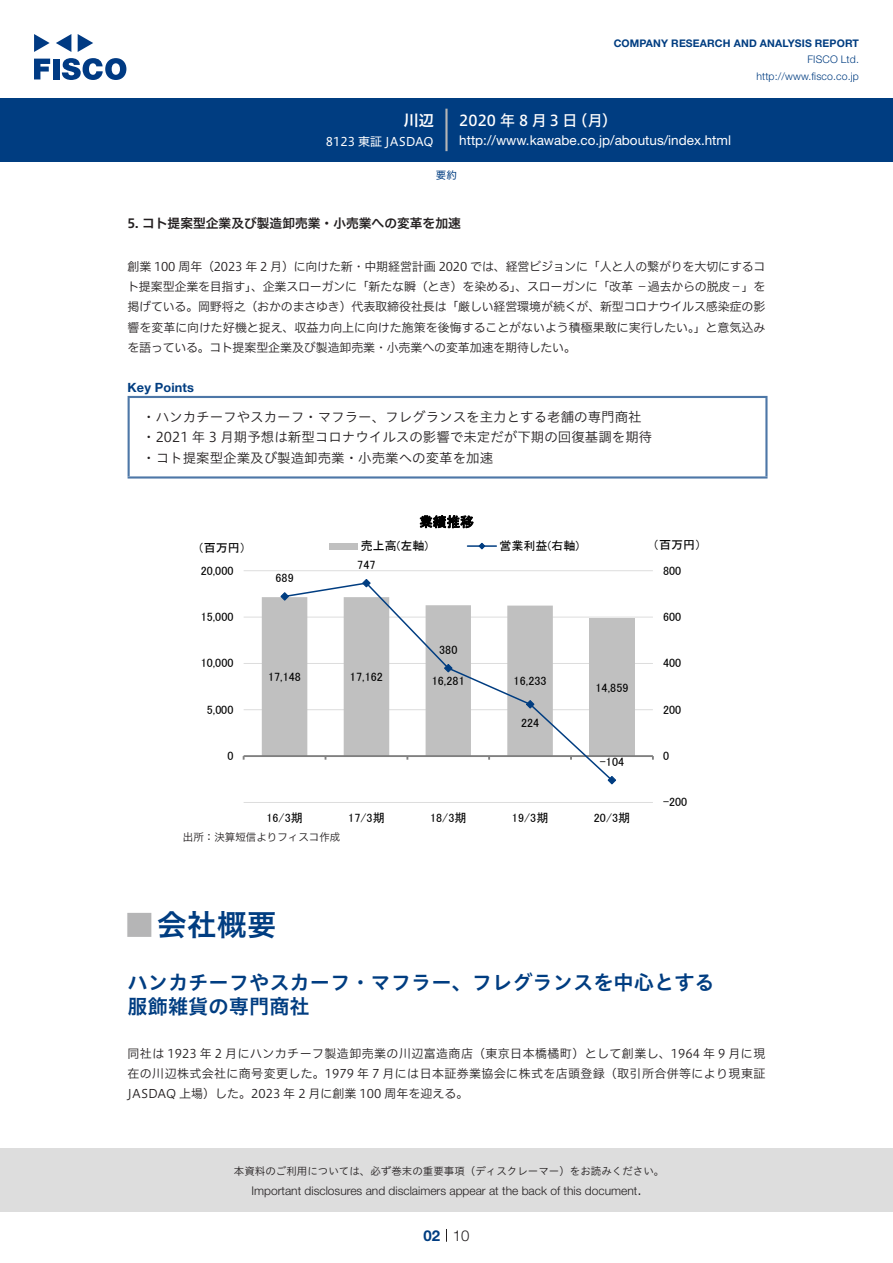
<style>
.page{position:relative;width:893px;height:1263px;background:#fff}
.page>*{position:absolute;margin:0;border:0;box-sizing:border-box;transform-origin:0 0}
.t1{font:30px "Hiragino UD Sans Std N W6";color:#003d81}
.t2{font:700 24px "Koz Go Pro";color:#b5b5b6}
.t3{font:20.25px/24px "Hiragino UD Sans Std W6";color:#003d81}
.t4{font:15px "Hiragino UD Sans F Std N W5";letter-spacing:.215em;color:#fff}
.t5{font:300 15px "Helvetica Neue LT Std";color:#231f20}
.t6{font:15px "Hiragino UD Sans F Std N W6";color:#fff}
.t7{font:700 15px "Helvetica Neue LT Std";color:#003d81}
.t8{font:13.5px/20.7px "Hiragino UD Sans Std W3";color:#231f20}
.t9{font:13.5px "Helvetica Neue LT Std";color:#fff}
.t10{font:13.5px "MS P Gothic";color:#000}
.t11{font:12.75px "Hiragino UD Sans F Std N W6";color:#231f20}
.t12{font:700 12.75px "Helvetica Neue LT Std";letter-spacing:.015em;color:#003d81}
.t13{font:12.15px "MS P Gothic";letter-spacing:.005em;color:#000}
.t14{font:12px/20.2px "Hiragino UD Sans F Std N W3";color:#231f20;text-align:justify}
.t15{font:12px "MS P Gothic";letter-spacing:.005em;color:#000}
.t16{font:300 12px "Helvetica Neue LT Std";color:#231f20}
.t17{font:12px "Hiragino UD Sans F Std N W4";color:#fff}
.t18{font:10.5px "Hiragino UD Sans Std W3";color:#231f20}
.t19{font:700 10.5px "Helvetica Neue LT Std";letter-spacing:.015em;color:#003d81}
.t20{font:300 10.5px/16.5px "Helvetica Neue LT Std";letter-spacing:.015em;color:#003d81;text-align:right}
.t21{font:10.5px "Hiragino UD Sans F Std N W3";color:#231f20}
.t22{font:10.5px "Hiragino UD Sans F Std N W4";color:#003d81}
</style>
<div class="page">
<div style="left:0;top:1148px;width:893px;height:64px;background:#ddd"></div>
<svg style="left:34px;top:59px;width:16px;height:20px"></svg>
<div style="left:53px;top:59px;width:6px;height:20px;background:#003a83"></div>
<svg style="left:62px;top:58px;width:64px;height:22px"></svg>
<svg style="left:34px;top:34px;width:16px;height:18px"></svg>
<svg style="left:78px;top:34px;width:15px;height:18px"></svg>
<svg style="left:56px;top:34px;width:15px;height:18px"></svg>
<div style="left:0;top:98px;width:893px;height:64px;background:#003d81"></div>
<hr style="left:445px;top:109px;width:3px;height:42px;background:#b5b5b6">
<svg style="left:446px;top:1229px;width:1px;height:13px"></svg>
<hr style="left:128px;top:398px;width:2px;height:78px;background:#4d77a7">
<hr style="left:128px;top:396px;width:639px;height:2px;background:#4d77a7">
<hr style="left:765px;top:398px;width:2px;height:78px;background:#4d77a7">
<hr style="left:128px;top:476px;width:639px;height:2px;background:#4d77a7">
<hr style="left:244px;top:802px;width:409px;height:1px;background:#ddd">
<hr style="left:244px;top:709px;width:409px;height:1px;background:#ddd">
<hr style="left:244px;top:663px;width:409px;height:1px;background:#ddd">
<hr style="left:244px;top:617px;width:409px;height:1px;background:#ddd">
<hr style="left:244px;top:570px;width:409px;height:1px;background:#ddd">
<div style="left:589px;top:618px;width:46px;height:138px;background:#c0c0c0"></div>
<div style="left:262px;top:597px;width:18px;height:158px;background:#c0c0c0"></div>
<hr style="left:244px;top:755px;width:409px;height:2px;background:#808080">
<svg style="left:280px;top:579px;width:337px;height:206px"></svg>
<div style="left:329px;top:543px;width:29px;height:6px;background:#c0c0c0"></div>
<hr style="left:467px;top:545px;width:29px;height:2px;background:#003d81">
<svg style="left:478px;top:542px;width:8px;height:8px"></svg>
<p class="t6" style="left:404px;top:109px;width:31px">川辺</p>
<p class="t17" style="left:326px;top:132px;width:109px">8123 東証 JASDAQ</p>
<p class="t19" style="left:614px;top:37px;width:247px">COMPANY RESEARCH AND ANALYSIS REPORT</p>
<p class="t20" style="left:756px;top:51px;width:104px">FISCO Ltd. http://www.fisco.co j p.</p>
<p class="t4" style="left:459px;top:109px;width:120px">2020年8月3日</p>
<p class="t4" style="left:573px;top:109px;width:46px">（月(</p>
<p class="t9" style="left:459px;top:132px;width:273px">http://www.kawabe.co j p. /aboutus/index.html</p>
<p class="t22" style="left:436px;top:167px;width:22px">要約</p>
<p class="t11" style="left:128px;top:214px;width:335px">5. コト提案型企業及び製造卸売業・小売業への変革を加速</p>
<p class="t14" style="left:127px;top:256px;width:640px">創業 100 周年（2023 年 2 月）に向けた新・中期経営計画 2020 では、経営ビジョンに「人と人の繋がりを大切にするコト提案型企業を目指す」、企業スローガンに「新たな瞬（とき）を染める」、スローガンに「改革－過去からの脱皮－」を掲げている。岡野将之（おかのまさゆき）代表取締役社長は「厳しい経営環境が続くが、新型コロナウイルス感染症の影響を変革に向けた好機と捉え、収益力向上に向けた施策を後悔することがないよう積極果敢に実行したい。」と意気込みを語っている。コト提案型企業及び製造卸売業・小売業への変革加速を期待したい。</p>
<p class="t12" style="left:128px;top:379px;width:68px">Key Points</p>
<p class="t8" style="left:142px;top:405px;width:512px">・ハンカチーフやスカーフ・マフラー、フレグランスを主力とする老舗の専門商社・2021 年 3 月期予想は新型コロナウイルスの影響で未定だが下期の回復基調を期待・コト提案型企業及び製造卸売業・小売業への変革を加速</p>
<p class="t10" style="left:419px;top:515px;width:56px">業績推移</p>
<p class="t15" style="left:198px;top:542px;width:50px">（百万円）</p>
<p class="t15" style="left:361px;top:540px;width:69px">売上高(左軸)</p>
<p class="t15" style="left:499px;top:540px;width:81px">営業利益(右軸(</p>
<p class="t15" style="left:653px;top:539px;width:50px">（百万円(</p>
<p class="t15" style="left:201px;top:564px;width:34px">20,000</p>
<p class="t15" style="left:275px;top:572px;width:20px">689</p>
<p class="t15" style="left:357px;top:559px;width:20px">747</p>
<p class="t15" style="left:663px;top:564px;width:20px">800</p>
<p class="t15" style="left:201px;top:611px;width:34px">15,000</p>
<p class="t15" style="left:663px;top:611px;width:20px">600</p>
<p class="t15" style="left:439px;top:644px;width:20px">380</p>
<p class="t15" style="left:201px;top:657px;width:34px">10,000</p>
<p class="t15" style="left:663px;top:657px;width:20px">400</p>
<p class="t15" style="left:268px;top:671px;width:34px">17,148</p>
<p class="t13" style="left:350px;top:670px;width:35px">17,162</p>
<p class="t15" style="left:432px;top:675px;width:34px">16,281</p>
<p class="t15" style="left:514px;top:675px;width:34px">16,233</p>
<p class="t13" style="left:595px;top:681px;width:35px">14,859</p>
<p class="t15" style="left:207px;top:703px;width:28px">5,000</p>
<p class="t15" style="left:663px;top:703px;width:20px">200</p>
<p class="t15" style="left:521px;top:716px;width:20px">224</p>
<p class="t15" style="left:227px;top:750px;width:8px">0</p>
<p class="t15" style="left:600px;top:756px;width:26px">-104</p>
<p class="t15" style="left:663px;top:750px;width:8px">0</p>
<p class="t15" style="left:663px;top:796px;width:26px">-200</p>
<p class="t15" style="left:266px;top:811px;width:38px">16/3期</p>
<p class="t15" style="left:348px;top:811px;width:38px">17/3期</p>
<p class="t15" style="left:430px;top:811px;width:38px">18/3期</p>
<p class="t15" style="left:512px;top:811px;width:38px">19/3期</p>
<p class="t15" style="left:594px;top:811px;width:38px">20/3期</p>
<p class="t21" style="left:183px;top:829px;width:159px">出所：決算短信よりフィスコ作成</p>
<h1 class="t1" style="left:157px;top:902px;width:121px">会社概要</h1>
<h2 class="t2" style="left:128px;top:910px;width:25px">█</h2>
<h3 class="t3" style="left:128px;top:969px;width:589px">ハンカチーフやスカーフ・マフラー、フレグランスを中心とする服飾雑貨の専門商社</h3>
<p class="t14" style="left:128px;top:1042px;width:639px">同社は 1923 年 2 月にハンカチーフ製造卸売業の川辺富造商店（東京日本橋橘町）として創業し、1964 年 9 月に現在の川辺株式会社に商号変更した。1979 年 7 月には日本証券業協会に株式を店頭登録（取引所合併等により現東証JASDAQ 上場）した。2023 年 2 月に創業 100 周年を迎える。</p>
<p class="t18" style="left:234px;top:1163px;width:432px">本資料のご利用については、必ず巻末の重要事項（ディスクレーマー）をお読みください。</p>
<p class="t5" style="left:637px;top:1180px;width:6px">.</p>
<p class="t16" style="left:251px;top:1183px;width:387px">Important disclosures and disclaimers appear at the back of this document</p>
<p class="t7" style="left:423px;top:1226px;width:18px">02</p>
<p class="t5" style="left:453px;top:1226px;width:18px">10</p>
</div>
